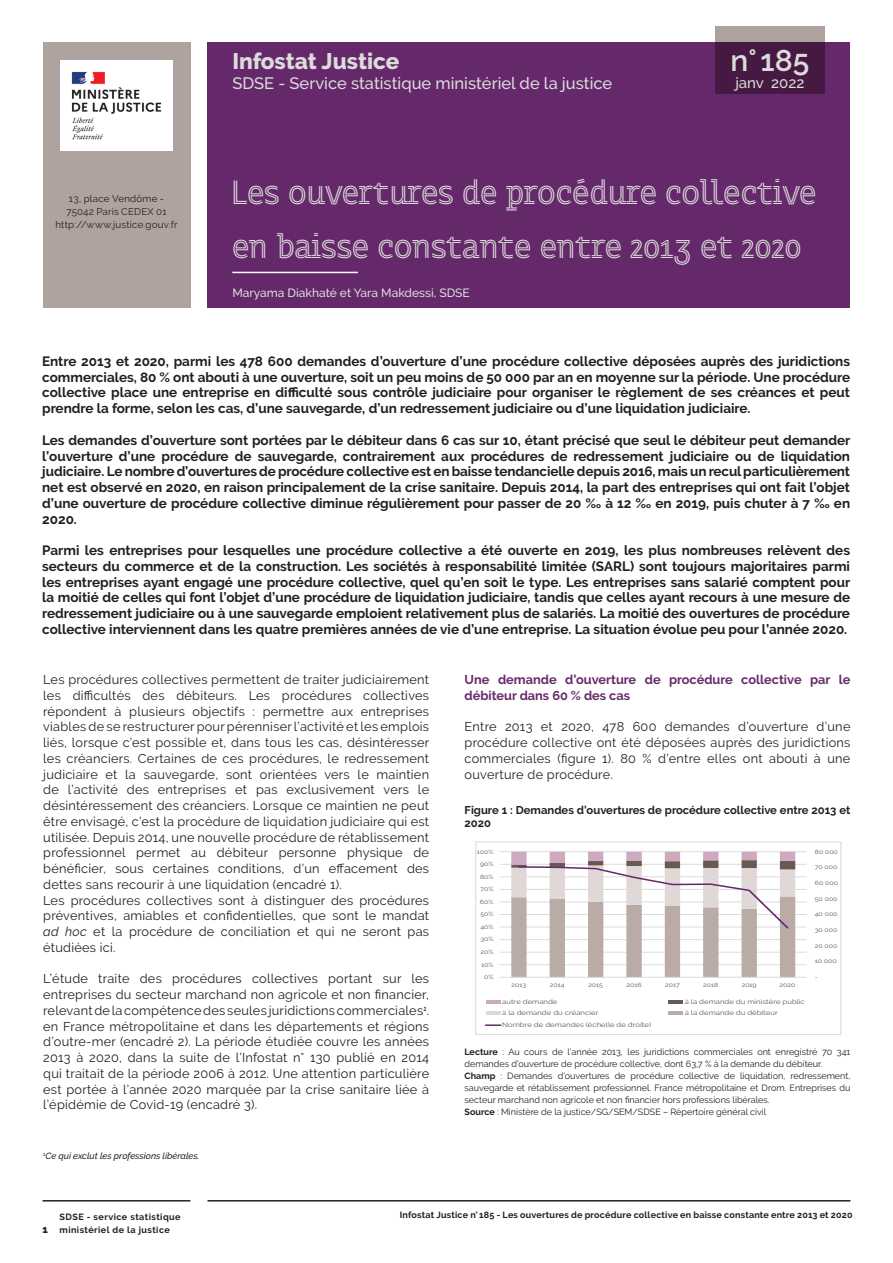
<style>
.page{position:relative;width:893px;height:1263px;background:#fff}
.page>*{position:absolute;margin:0;border:0;box-sizing:border-box;transform-origin:0 0}
.t1{font:36px/54px "Themis Display";color:#dbdcda}
.t2{font:600 30px "Raleway";color:#dbdcda}
.t3{font:800 22.5px "Raleway";color:#dbdcda}
.t4{font:500 16.5px "Raleway";color:#dbdcda}
.t5{font:500 15px "Raleway";color:#dbdcda}
.chapô{font:700 13.5px/15.8px "Raleway";color:#231f20;text-align:justify}
.texte_principal{font:12.75px/15.8px "Raleway";letter-spacing:.02em;color:#231f20;text-align:justify}
.titres_paragraphes{font:700 12.75px/15.8px "Raleway";color:#66296b}
.t6{font:500 12px "Raleway";color:#dbdcda}
.Titre_figure{font:700 11.25px/13.5px "Raleway";color:#231f20}
.t7{font:800 10.5px "Raleway";color:#231f20}
.Texte_courant{font:9.75px/12.8px "Raleway";letter-spacing:.02em;color:#231f20}
.légende{font:9px/12px "Raleway";color:#231f20}
.t8{font:700 9px "Raleway";letter-spacing:.025em;color:#231f20}
.t9{font:700 9px "Raleway";letter-spacing:.05em;color:#231f20}
.note_de_bas_de_page{font:italic 500 9px "Raleway";color:#231f20}
.t10{font:6.6px "Raleway";letter-spacing:.005em;color:#595959;scale:1.17 1}
.t11{font:6px "Raleway";color:#595959;scale:1.17 1}
.s1{font-style:italic}
.s2{font-weight:700}
</style>
<div class="page">
<div style="left:207px;top:43px;width:643px;height:265px;background:#65286a"></div>
<div style="left:43px;top:43px;width:147px;height:265px;background:#afa39f"></div>
<img style="left:61px;top:60px;width:111px;height:91px">
<svg style="left:715px;top:27px;width:110px;height:67px;background:#5c3755"></svg>
<hr style="left:500px;top:964px;width:307px;height:1px;background:#d9d9d9">
<hr style="left:500px;top:952px;width:307px;height:1px;background:#d9d9d9">
<hr style="left:500px;top:939px;width:307px;height:1px;background:#d9d9d9">
<hr style="left:500px;top:927px;width:307px;height:1px;background:#d9d9d9">
<hr style="left:500px;top:914px;width:307px;height:1px;background:#d9d9d9">
<hr style="left:500px;top:902px;width:307px;height:1px;background:#d9d9d9">
<hr style="left:500px;top:889px;width:307px;height:1px;background:#d9d9d9">
<hr style="left:500px;top:876px;width:307px;height:1px;background:#d9d9d9">
<hr style="left:500px;top:864px;width:307px;height:1px;background:#d9d9d9">
<hr style="left:500px;top:851px;width:307px;height:1px;background:#d9d9d9">
<hr style="left:500px;top:977px;width:307px;height:1px;background:#d9d9d9">
<svg style="left:511px;top:852px;width:284px;height:125px"></svg>
<hr style="left:486px;top:1000px;width:15px;height:3px;background:#ceaac1">
<hr style="left:668px;top:1000px;width:15px;height:3px;background:#6a5852">
<hr style="left:486px;top:1011px;width:15px;height:4px;background:#e0d8d6">
<hr style="left:668px;top:1011px;width:15px;height:4px;background:#baaba6">
<svg style="left:486px;top:1024px;width:15px;height:2px"></svg>
<div style="left:475px;top:842px;width:366px;height:193px;border:1px solid #d9d9d9"></div>
<hr style="left:232px;top:272px;width:126px;height:1px;background:#fff">
<hr style="left:43px;top:1200px;width:147px;height:1px;background:#231f20">
<hr style="left:207px;top:1200px;width:643px;height:1px;background:#231f20">
<p class="Texte_courant" style="left:66px;top:192px;width:102px">13, place Vendôme -<br>75042 Paris CEDEX 01</p>
<p class="Texte_courant" style="left:55px;top:218px;width:124px">http://www.justice.gouv.fr</p>
<h3 class="t3" style="left:232px;top:49px;width:169px">Infostat Justice</h3>
<p class="t4" style="left:232px;top:74px;width:382px">SDSE - Service statistique ministériel de la justice</p>
<p class="t2" style="left:730px;top:43px;width:80px">n° 185</p>
<p class="t5" style="left:735px;top:74px;width:71px">janv 2022</p>
<p class="t1" style="left:232px;top:165px;width:585px">Les ouvertures de procédure collective en baisse constante entre 2013 et 2020</p>
<p class="t6" style="left:232px;top:286px;width:239px">Maryama Diakhaté et Yara Makdessi, SDSE</p>
<p class="chapô" style="left:42px;top:353px;width:809px">Entre 2013 et 2020, parmi les 478 600 demandes d’ouverture d’une procédure collective déposées auprès des juridictions commerciales, 80 % ont abouti à une ouverture, soit un peu moins de 50 000 par an en moyenne sur la période. Une procédure collective place une entreprise en difficulté sous contrôle judiciaire pour organiser le règlement de ses créances et peut prendre la forme, selon les cas, d’une sauvegarde, d’un redressement judiciaire ou d’une liquidation judiciaire.</p>
<p class="chapô" style="left:42px;top:432px;width:810px">Les demandes d’ouverture sont portées par le débiteur dans 6 cas sur 10, étant précisé que seul le débiteur peut demander l’ouverture d’une procédure de sauvegarde, contrairement aux procédures de redressement judiciaire ou de liquidation judiciaire. Le nombre d’ouvertures de procédure collective est en baisse tendancielle depuis 2016, mais un recul particulièrement net est observé en 2020, en raison principalement de la crise sanitaire. Depuis 2014, la part des entreprises qui ont fait l’objet d’une ouverture de procédure collective diminue régulièrement pour passer de 20 ‰ à 12 ‰ en 2019, puis chuter à 7 ‰ en 2020.</p>
<p class="chapô" style="left:42px;top:542px;width:810px">Parmi les entreprises pour lesquelles une procédure collective a été ouverte en 2019, les plus nombreuses relèvent des secteurs du commerce et de la construction. Les sociétés à responsabilité limitée (SARL) sont toujours majoritaires parmi les entreprises ayant engagé une procédure collective, quel qu’en soit le type. Les entreprises sans salarié comptent pour la moitié de celles qui font l’objet d’une procédure de liquidation judiciaire, tandis que celles ayant recours à une mesure de redressement judiciaire ou à une sauvegarde emploient relativement plus de salariés. La moitié des ouvertures de procédure collective interviennent dans les quatre premières années de vie d’une entreprise. La situation évolue peu pour l’année 2020.</p>
<p class="texte_principal" style="left:43px;top:672px;width:388px">Les procédures collectives permettent de traiter judiciairement les difficultés des débiteurs. Les procédures collectives répondent à plusieurs objectifs : permettre aux entreprises viables de se restructurer pour pérenniser l’activité et les emplois liés, lorsque c’est possible et, dans tous les cas, désintéresser les créanciers. Certaines de ces procédures, le redressement judiciaire et la sauvegarde, sont orientées vers le maintien de l’activité des entreprises et pas exclusivement vers le désintéressement des créanciers. Lorsque ce maintien ne peut être envisagé, c’est la procédure de liquidation judiciaire qui est utilisée. Depuis 2014, une nouvelle procédure de rétablissement professionnel permet au débiteur personne physique de bénéficier, sous certaines conditions, d’un effacement des dettes sans recourir à une liquidation (encadré 1).</p>
<p class="texte_principal" style="left:43px;top:892px;width:387px">Les procédures collectives sont à distinguer des procédures préventives, amiables et confidentielles, que sont le mandat <span class="s1">ad hoc</span> et la procédure de conciliation et qui ne seront pas étudiées ici.</p>
<p class="texte_principal" style="left:43px;top:971px;width:387px">L’étude traite des procédures collectives portant sur les entreprises du secteur marchand non agricole et non financier, relevant de la compétence des seules juridictions commerciales<sup>1</sup>. en France métropolitaine et dans les départements et régions d’outre-mer (encadré 2). La période étudiée couvre les années 2013 à 2020, dans la suite de l’Infostat n° 130 publié en 2014 qui traitait de la période 2006 à 2012. Une attention particulière est portée à l’année 2020 marquée par la crise sanitaire liée à l’épidémie de Covid-19 (encadré 3).</p>
<p class="note_de_bas_de_page" style="left:43px;top:1150px;width:158px"><sup>1</sup>Ce qui exclut les professions libérales.</p>
<p class="titres_paragraphes" style="left:465px;top:672px;width:387px">Une demande d’ouverture de procédure collective par le débiteur dans 60 % des cas</p>
<p class="texte_principal" style="left:465px;top:719px;width:387px">Entre 2013 et 2020, 478 600 demandes d’ouverture d’une procédure collective ont été déposées auprès des juridictions commerciales (figure 1). 80 % d’entre elles ont abouti à une ouverture de procédure.</p>
<p class="Titre_figure" style="left:465px;top:803px;width:387px">Figure 1 : Demandes d’ouvertures de procédure collective entre 2013 et<br>2020</p>
<p class="t11" style="left:477px;top:848px;width:16px">100%</p>
<p class="t11" style="left:815px;top:848px;width:21px">80 000</p>
<p class="t11" style="left:480px;top:860px;width:13px">90%</p>
<p class="t11" style="left:815px;top:864px;width:21px">70 000</p>
<p class="t11" style="left:480px;top:873px;width:13px">80%</p>
<p class="t11" style="left:480px;top:886px;width:13px">70%</p>
<p class="t11" style="left:815px;top:879px;width:21px">60 000</p>
<p class="t11" style="left:480px;top:898px;width:13px">60%</p>
<p class="t11" style="left:815px;top:895px;width:21px">50 000</p>
<p class="t11" style="left:480px;top:911px;width:13px">50%</p>
<p class="t11" style="left:815px;top:911px;width:21px">40 000</p>
<p class="t11" style="left:480px;top:923px;width:13px">40%</p>
<p class="t11" style="left:815px;top:926px;width:21px">30 000</p>
<p class="t11" style="left:480px;top:936px;width:13px">30%</p>
<p class="t11" style="left:481px;top:948px;width:13px">20%</p>
<p class="t11" style="left:815px;top:942px;width:21px">20 000</p>
<p class="t11" style="left:481px;top:961px;width:12px">10%</p>
<p class="t11" style="left:815px;top:958px;width:20px">10 000</p>
<p class="t11" style="left:484px;top:973px;width:9px">0%</p>
<p class="t11" style="left:815px;top:973px;width:4px">-</p>
<p class="t11" style="left:512px;top:981px;width:14px">2013</p>
<p class="t11" style="left:550px;top:981px;width:14px">2014</p>
<p class="t11" style="left:588px;top:981px;width:14px">2015</p>
<p class="t11" style="left:626px;top:981px;width:14px">2016</p>
<p class="t11" style="left:665px;top:981px;width:14px">2017</p>
<p class="t11" style="left:703px;top:981px;width:14px">2018</p>
<p class="t11" style="left:742px;top:981px;width:14px">2019</p>
<p class="t11" style="left:780px;top:981px;width:15px">2020</p>
<p class="t10" style="left:502px;top:997px;width:49px">autre demande</p>
<p class="t10" style="left:685px;top:997px;width:104px">à la demande du ministère public</p>
<p class="t10" style="left:502px;top:1009px;width:84px">à la demande du créancier</p>
<p class="t10" style="left:685px;top:1009px;width:81px">à la demande du débiteur</p>
<p class="t10" style="left:502px;top:1021px;width:129px">Nombre de demandes (échelle de droite)</p>
<p class="légende" style="left:465px;top:1046px;width:387px"><span class="s2">Lecture</span> : Au cours de l’année 2013, les juridictions commerciales ont enregistré 70 341 demandes d’ouverture de procédure collective, dont 63,7 % à la demande du débiteur.</p>
<p class="légende" style="left:465px;top:1070px;width:387px;text-align:justify"><span class="s2">Champ</span> : Demandes d’ouvertures de procédure collective de liquidation, redressement, sauvegarde et rétablissement professionnel. France métropolitaine et Drom. Entreprises du secteur marchand non agricole et non financier hors professions libérales.</p>
<p class="légende" style="left:465px;top:1106px;width:303px"><span class="s2">Source</span> : Ministère de la justice/SG/SEM/SDSE – Répertoire général civil</p>
<p class="t7" style="left:43px;top:1223px;width:7px">1</p>
<p class="t9" style="left:60px;top:1212px;width:123px">SDSE - service statistique</p>
<p class="t8" style="left:400px;top:1210px;width:454px">Infostat Justice n°185 - Les ouvertures de procédure collective en baisse constante entre 2013 et 2020</p>
<p class="t9" style="left:60px;top:1224px;width:112px">ministériel de la justice</p>
</div>
